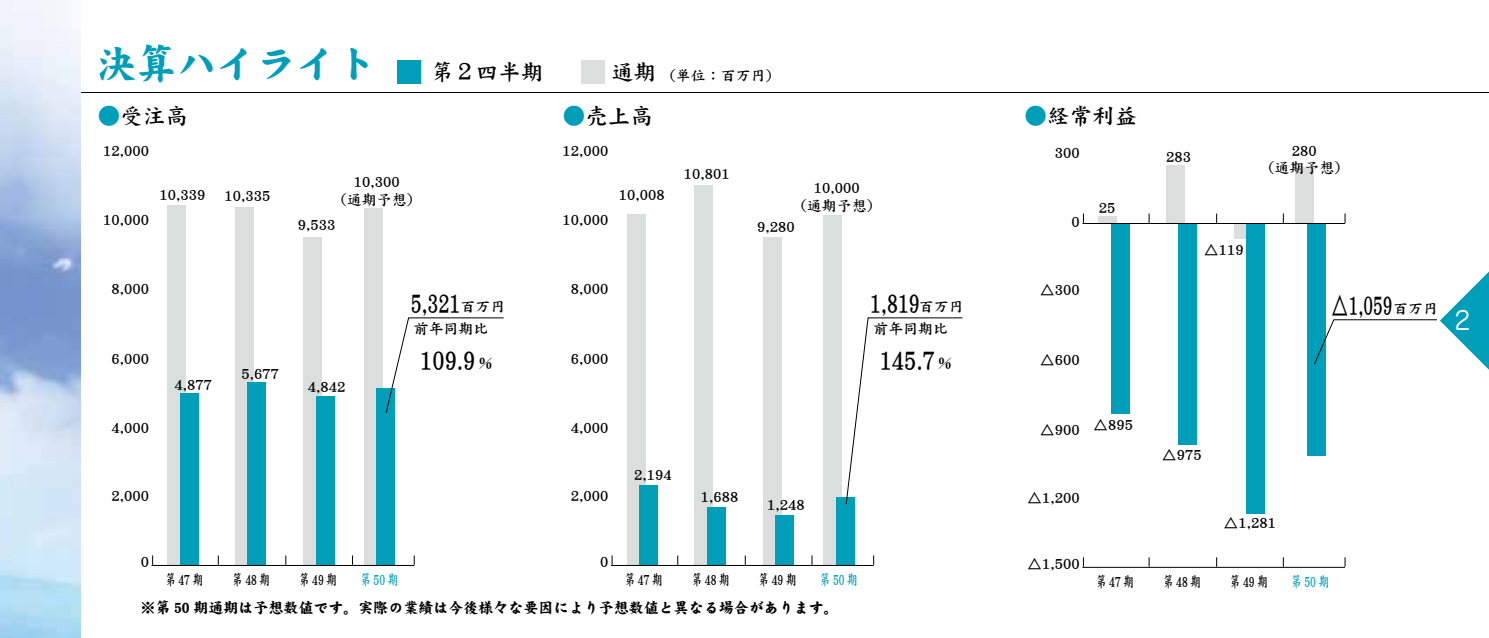
<style>
.page{position:relative;width:1489px;height:638px;background:#fff}
.page>*{position:absolute;margin:0;border:0;box-sizing:border-box;transform-origin:0 0}
.t1{font:40px "DF Kai Sho Std W12";color:#009fb9}
.t2{font:27.5px/57px "DF Kai Sho Std W7";color:#000;text-align:center;scale:.72 1}
.t3{font:27.5px "DF Kai Sho Std W7";color:#000;scale:.64 1}
.t4{font:25px "Jun 201 Pro";color:#fff}
.t5{font:22.5px "DF Kai Sho Std W7";color:#000}
.t6{font:15px/17.5px "DF Kai Sho Std W7";color:#000;text-align:center}
.t7{font:15px "DF Kai Sho Std W12";color:#000}
.t8{font:15px "DF Kai Sho Std W7";color:#000;scale:.7 1}
.t9{font:15px "DF Kai Sho Std W7";color:#009fb9;scale:.7 1}
.s1{color:#009fb9}
</style>
<div class="page">
<hr style="left:68px;top:92px;width:1420px;height:1px;background:#000">
<img style="left:0;top:0;width:80px;height:638px">
<div style="left:168px;top:205px;width:18px;height:360px;background:#dcdddd"></div>
<div style="left:180px;top:393px;width:18px;height:172px;background:#009fb9"></div>
<div style="left:235px;top:207px;width:18px;height:358px;background:#dcdddd"></div>
<div style="left:248px;top:382px;width:18px;height:183px;background:#009fb9"></div>
<div style="left:303px;top:237px;width:19px;height:328px;background:#dcdddd"></div>
<div style="left:316px;top:396px;width:18px;height:169px;background:#009fb9"></div>
<div style="left:364px;top:208px;width:18px;height:357px;background:#dcdddd"></div>
<div style="left:377px;top:388px;width:18px;height:177px;background:#009fb9"></div>
<hr style="left:152px;top:565px;width:262px;height:1px;background:#000">
<svg style="left:385px;top:317px;width:119px;height:96px"></svg>
<div style="left:397px;top:61px;width:24px;height:23px;background:#009fb9"></div>
<div style="left:581px;top:61px;width:23px;height:23px;background:#dcdddd"></div>
<div style="left:627px;top:214px;width:18px;height:351px;background:#dcdddd"></div>
<div style="left:639px;top:485px;width:19px;height:80px;background:#009fb9"></div>
<div style="left:694px;top:185px;width:19px;height:380px;background:#dcdddd"></div>
<div style="left:707px;top:507px;width:18px;height:58px;background:#009fb9"></div>
<div style="left:763px;top:237px;width:18px;height:328px;background:#dcdddd"></div>
<div style="left:775px;top:515px;width:18px;height:50px;background:#009fb9"></div>
<div style="left:823px;top:215px;width:18px;height:350px;background:#dcdddd"></div>
<div style="left:836px;top:497px;width:18px;height:68px;background:#009fb9"></div>
<hr style="left:611px;top:565px;width:262px;height:1px;background:#000">
<svg style="left:845px;top:317px;width:118px;height:188px"></svg>
<div style="left:1098px;top:216px;width:18px;height:7px;background:#dcdddd"></div>
<div style="left:1111px;top:223px;width:18px;height:190px;background:#009fb9"></div>
<div style="left:1166px;top:165px;width:18px;height:58px;background:#dcdddd"></div>
<div style="left:1178px;top:223px;width:18px;height:222px;background:#009fb9"></div>
<div style="left:1234px;top:223px;width:18px;height:15px;background:#dcdddd"></div>
<div style="left:1246px;top:223px;width:18px;height:290px;background:#009fb9"></div>
<div style="left:1294px;top:167px;width:18px;height:56px;background:#dcdddd"></div>
<div style="left:1307px;top:223px;width:18px;height:233px;background:#009fb9"></div>
<hr style="left:1082px;top:567px;width:262px;height:1px;background:#000">
<hr style="left:1082px;top:223px;width:262px;height:1px;background:#000">
<svg style="left:1314px;top:271px;width:174px;height:99px"></svg>
<h1 class="t1" style="left:96px;top:42px;width:282px">決算ハイライト</h1>
<h3 class="t5" style="left:431px;top:59px;width:226px">第２四半期　　　通期</h3>
<p class="t6" style="left:660px;top:67px;width:121px">（単位：百万円(</p>
<h3 class="t5" style="left:98px;top:104px;width:92px"><span class="s1">●</span>受注高</h3>
<h3 class="t5" style="left:563px;top:104px;width:91px"><span class="s1">●</span>売上高</h3>
<p class="t6" style="left:103px;top:142px;width:47px">12,000</p>
<p class="t6" style="left:562px;top:142px;width:47px">12,000</p>
<p class="t6" style="left:159px;top:185px;width:47px">10,339</p>
<p class="t6" style="left:224px;top:187px;width:47px">10,335</p>
<p class="t6" style="left:331px;top:173px;width:91px">10,300<br>（通期予想(</p>
<p class="t6" style="left:619px;top:185px;width:47px">10,008</p>
<p class="t6" style="left:684px;top:165px;width:47px">10,801</p>
<p class="t6" style="left:791px;top:179px;width:91px">10,000<br>（通期予想(</p>
<p class="t6" style="left:103px;top:210px;width:47px">10,000</p>
<p class="t6" style="left:298px;top:216px;width:39px">9,533</p>
<p class="t6" style="left:562px;top:210px;width:47px">10,000</p>
<p class="t6" style="left:757px;top:217px;width:39px">9,280</p>
<p class="t6" style="left:111px;top:279px;width:39px">8,000</p>
<p class="t6" style="left:111px;top:349px;width:39px">6,000</p>
<p class="t6" style="left:241px;top:365px;width:39px">5,677</p>
<p class="t6" style="left:175px;top:375px;width:39px">4,877</p>
<p class="t6" style="left:308px;top:378px;width:39px">4,842</p>
<h2 class="t2" style="left:411px;top:274px;width:91px">5,321<br>109.9</h2>
<p class="t6" style="left:460px;top:298px;width:46px">百万円</p>
<p class="t6" style="left:413px;top:319px;width:76px">前年同期比</p>
<p class="t6" style="left:478px;top:355px;width:16px">％</p>
<p class="t6" style="left:571px;top:279px;width:39px">8,000</p>
<p class="t6" style="left:571px;top:349px;width:39px">6,000</p>
<h2 class="t2" style="left:870px;top:274px;width:91px">1,819<br>145.7</h2>
<p class="t6" style="left:918px;top:298px;width:46px">百万円</p>
<p class="t6" style="left:873px;top:319px;width:76px">前年同期比</p>
<p class="t6" style="left:937px;top:355px;width:16px">％</p>
<p class="t6" style="left:111px;top:418px;width:39px">4,000</p>
<p class="t6" style="left:571px;top:418px;width:39px">4,000</p>
<p class="t6" style="left:634px;top:465px;width:39px">2,194</p>
<p class="t6" style="left:111px;top:487px;width:39px">2,000</p>
<p class="t6" style="left:571px;top:487px;width:39px">2,000</p>
<p class="t6" style="left:701px;top:487px;width:39px">1,688</p>
<p class="t6" style="left:767px;top:496px;width:39px">1,248</p>
<p class="t6" style="left:141px;top:553px;width:10px">0</p>
<p class="t8" style="left:165px;top:571px;width:56px">第47 期</p>
<p class="t8" style="left:232px;top:571px;width:56px">第 48 期</p>
<p class="t8" style="left:299px;top:571px;width:56px">第 49 期</p>
<p class="t9" style="left:360px;top:571px;width:56px">第 50 期</p>
<p class="t6" style="left:600px;top:553px;width:10px">0</p>
<p class="t8" style="left:624px;top:571px;width:56px">第47 期</p>
<p class="t8" style="left:691px;top:571px;width:56px">第 48 期</p>
<p class="t8" style="left:758px;top:571px;width:56px">第 49 期</p>
<p class="t9" style="left:819px;top:571px;width:56px">第 50 期</p>
<p class="t7" style="left:140px;top:599px;width:700px">※第 50 期通期は予想数値です。実際の業績は今後様々な要因により予想数値と異なる場合があります。</p>
<h3 class="t5" style="left:1024px;top:104px;width:114px"><span class="s1">●</span>経常利益</h3>
<p class="t6" style="left:1054px;top:143px;width:26px">300</p>
<p class="t6" style="left:1071px;top:212px;width:10px">0</p>
<p class="t6" style="left:1098px;top:198px;width:18px">25</p>
<p class="t6" style="left:1039px;top:281px;width:41px">△300</p>
<p class="t6" style="left:1039px;top:351px;width:41px">△600</p>
<p class="t6" style="left:1039px;top:420px;width:41px">△900</p>
<p class="t6" style="left:1093px;top:415px;width:41px">△895</p>
<p class="t6" style="left:1027px;top:488px;width:54px">△1,200</p>
<p class="t6" style="left:1027px;top:555px;width:54px">△1,500</p>
<p class="t8" style="left:1096px;top:573px;width:56px">第47 期</p>
<p class="t6" style="left:1166px;top:147px;width:26px">283</p>
<p class="t6" style="left:1291px;top:142px;width:26px">280</p>
<p class="t6" style="left:1259px;top:159px;width:91px">（通期予想(</p>
<p class="t6" style="left:1203px;top:241px;width:41px">△119</p>
<h2 class="t3" style="left:1330px;top:290px;width:97px">△1,059</h2>
<p class="t6" style="left:1392px;top:300px;width:46px">百万円</p>
<h3 class="t4" style="left:1454px;top:301px;width:17px">2</h3>
<p class="t6" style="left:1161px;top:446px;width:41px">△975</p>
<p class="t8" style="left:1162px;top:573px;width:56px">第 48 期</p>
<p class="t6" style="left:1223px;top:513px;width:54px">△1,281</p>
<p class="t8" style="left:1229px;top:573px;width:56px">第 49 期</p>
<p class="t9" style="left:1291px;top:573px;width:56px">第 50 期</p>
</div>
